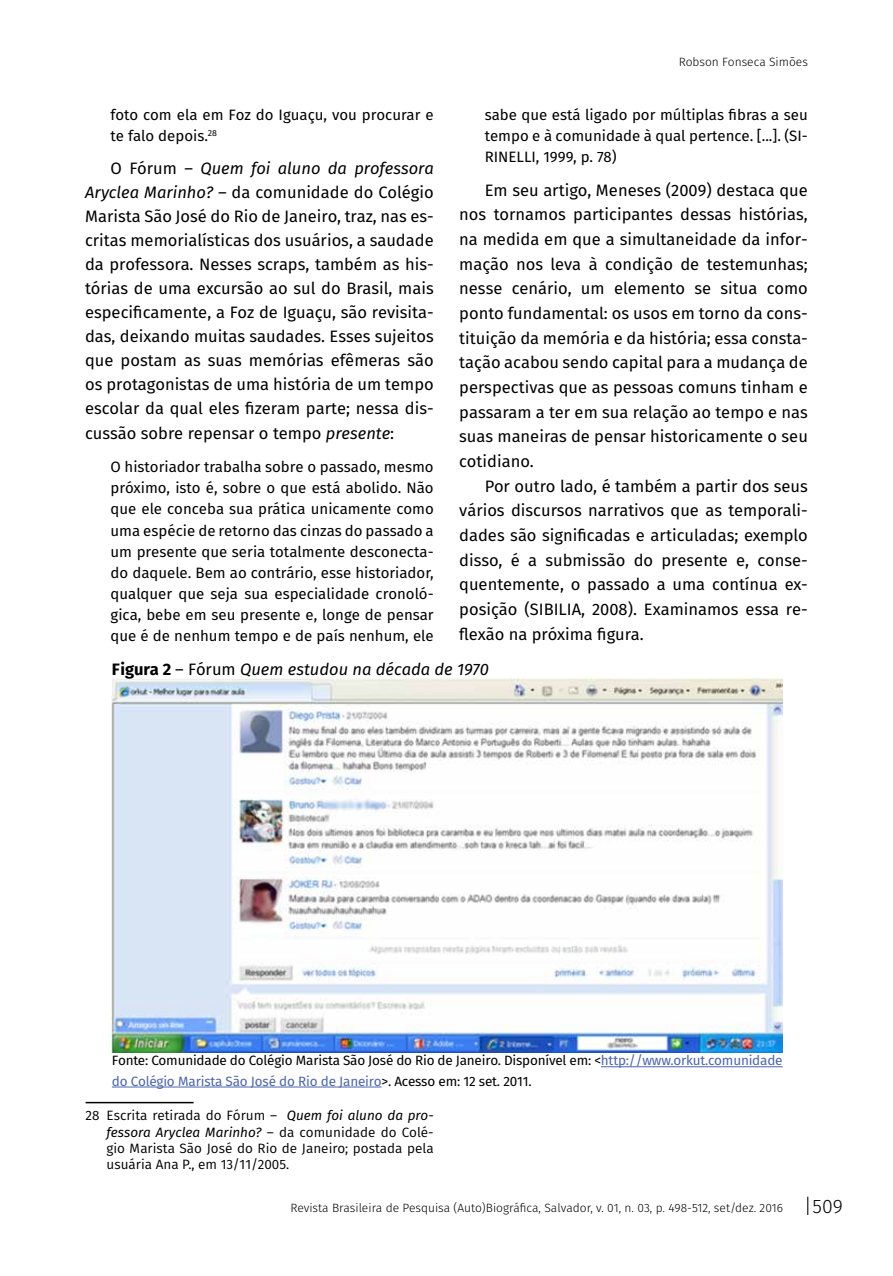
<style>
.page{position:relative;width:893px;height:1276px;background:#fff}
.page>*{position:absolute;margin:0;border:0;box-sizing:border-box;transform-origin:0 0}
.t1{font:300 19.5px "Fira Sans";color:#000}
.t2{font:16.5px/24.6px "Fira Sans";color:#000;text-align:justify}
.t3{font:italic 16.5px "Fira Sans";color:#000}
.t4{font:15px/21px "Fira Sans";color:#000;text-align:justify}
.t5{font:13.5px/20.2px "Fira Sans";letter-spacing:-.015em;color:#000}
.t6{font:13.5px/16.2px "Fira Sans";color:#000;text-align:justify}
.t7{font:300 12px "Fira Sans";color:#000}
.s1{font-style:italic}
.s2{font-weight:700;font-style:normal}
.s3{font-style:normal}
.s4{color:#4c65af}
</style>
<div class="page">
<svg style="left:807px;top:1196px;width:1px;height:19px"></svg>
<img style="left:112px;top:678px;width:671px;height:374px">
<hr style="left:601px;top:1066px;width:182px;height:1px;background:#4c65af">
<hr style="left:112px;top:1086px;width:269px;height:1px;background:#4c65af">
<hr style="left:86px;top:1102px;width:108px;height:1px;background:#000">
<p class="t4" style="left:111px;top:104px;width:325px">foto com ela em Foz do Iguaçu, vou procurar e te falo depois.<sup>28</sup></p>
<p class="t2" style="left:85px;top:156px;width:350px;line-height:24px;text-indent:26px">O Fórum – <span class="s1">Quem foi aluno da professora Aryclea Marinho? –</span> da comunidade do Colégio Marista São José do Rio de Janeiro, traz, nas es&shy;critas memorialísticas dos usuários, a saudade da professora. N esses scraps, também as his&shy;tórias de uma excursão ao sul do Brasil, mais especificamente, a Foz de Iguaçu, são revisita&shy;das, deixando muitas saudades. Esses sujeitos que postam as suas memórias efêmeras são os protagonistas de uma história de um tempo escolar da qual eles fizeram parte; nessa dis&shy;cussão sobre repensar o tempo <span class="s1">presente</span>:</p>
<p class="t4" style="left:111px;top:456px;width:325px">O historiador trabalha sobre o passado, mesmo próximo, isto é, sobre o que está abolido. N ão que ele conceba sua prática unicamente como uma espécie de retorno das cinzas do passado a um presente que seria totalmente desconecta&shy;do daquele. Bem ao contrário, esse historiador, qualquer que seja sua especialidade cronoló&shy;gica, bebe em seu presente e, longe de pensar que é de nenhum tempo e de país nenhum, ele</p>
<p class="t7" style="left:679px;top:53px;width:131px">Robson Fonseca Simões</p>
<p class="t4" style="left:485px;top:104px;width:325px">sabe que está ligado por múltiplas fibras a seu tempo e à comunidade à qual pertence. [...]. (SI-RINELLI</p>
<p class="t4" style="left:536px;top:146px;width:82px">, 1999, p. 78)</p>
<p class="t2" style="left:459px;top:177px;width:350px;text-indent:26px">Em seu artigo, Meneses (2009) destaca que nos tornamos participantes dessas histórias, na medida em que a simultaneidade da infor&shy;mação nos leva à condição de testemunhas; nesse cenário, um elemento se situa como ponto fundamental: os usos em torno da cons&shy;tituição da memória e da história; essa consta&shy;tação acabou sendo capital para a mudança de perspectivas que as pessoas comuns tinham e passaram a ter em sua relação ao tempo e nas suas maneiras de pensar historicamente o seu cotidiano.</p>
<p class="t2" style="left:459px;top:473px;width:350px;text-indent:26px">Por outro lado, é também a partir dos seus vários discursos narrativos que as temporali&shy;dades são significadas e articuladas; exemplo disso, é a submissão do presente e, conse&shy;quentemente, o passado a uma contínua ex&shy;posição (SIBILIA</p>
<p class="t2" style="left:459px;top:596px;width:350px;text-indent:122px">, 2008). Examinamos essa re&shy;flexão na próxima figura.</p>
<p class="t3" style="left:112px;top:657px;width:379px"><span class="s2">Figura 2</span> <span class="s3">– Fórum</span> Quem estudou na década de 1970</p>
<p class="t5" style="left:112px;top:1050px;width:672px">Fonte: Comunidade do Colégio Marista São José do Rio de Janeiro. Disponível em: &lt;<span class="s4">http://www.orkut.comunidade do Colégio Marista São José do Rio de Janeiro</span>&gt;. Acesso em: 12 set. 2011.</p>
<p class="t6" style="left:107px;top:1107px;width:329px;text-indent:-21px">28 Escrita retirada do Fórum – <span class="s1">Quem foi aluno da pro&shy;fessora Aryclea Marinho?</span> – da comunidade do Colé&shy;gio Marista São José do Rio de Janeiro; postada pela usuária Ana P., em 13/11/2005.</p>
<p class="t7" style="left:290px;top:1199px;width:494px">Revista Brasileira de Pesquisa (Auto)Biográfica, Salvador, v. 01, n. 03, p. 498-512, set/dez. 2016</p>
<p class="t1" style="left:813px;top:1192px;width:32px">509</p>
</div>
